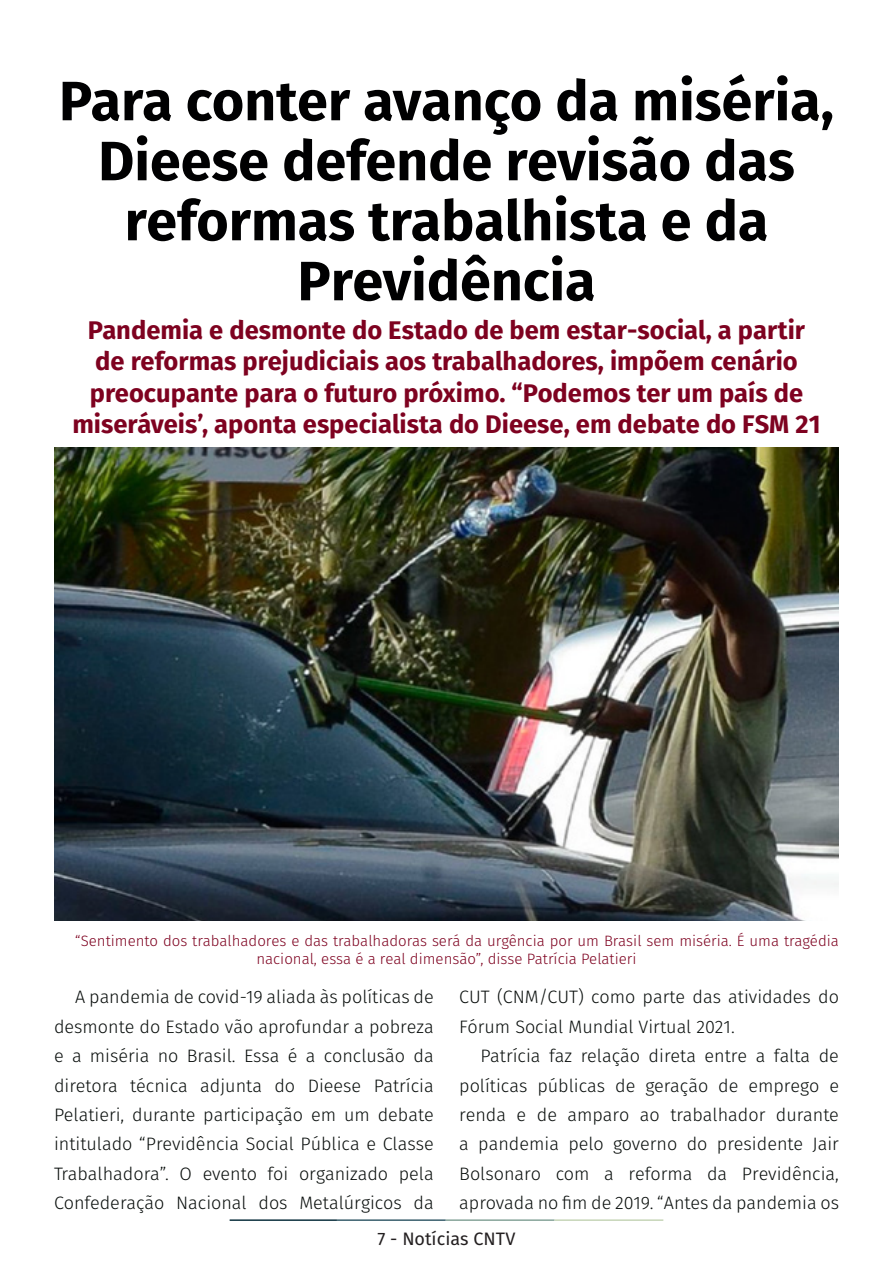
<style>
.page{position:relative;width:893px;height:1263px;background:#fff}
.page>*{position:absolute;margin:0;border:0;box-sizing:border-box;transform-origin:0 0}
.t1{font:700 55.5px/60px "Fira Sans";color:#000001;text-align:center}
.t2{font:700 25.5px/31.5px "Fira Sans";color:#7e0220;text-align:center}
.t3{font:300 18px/29.4px "Fira Sans";color:#080d0b;text-align:justify}
.t4{font:18px "Fira Sans";color:#231f20}
.t5{font:300 15px/18px "Fira Sans";color:#7e0220}
</style>
<div class="page">
<hr style="left:230px;top:1219px;width:107px;height:2px;background:#0e323f">
<hr style="left:337px;top:1219px;width:109px;height:2px;background:#3a5f6d">
<hr style="left:446px;top:1219px;width:109px;height:2px;background:#87a59a">
<hr style="left:555px;top:1219px;width:108px;height:2px;background:#c6d5b7">
<img style="left:55px;top:447px;width:784px;height:474px">
<p class="t1" style="left:59px;top:67px;width:776px">Para conter avanço da miséria,<br>Dieese defende revisão das reformas trabalhista e da<br>Previdência</p>
<p class="t2" style="left:72px;top:312px;width:750px">Pandemia e desmonte do Estado de bem estar-social, a partir de reformas prejudiciais aos trabalhadores, impõem cenário preocupante para o futuro próximo. “Podemos ter um país de miseráveis’, aponta especialista do Dieese, em debate do FSM 21</p>
<p class="t5" style="left:256px;top:931px;width:584px;text-indent:-181px">“Sentimento dos trabalhadores e das trabalhadoras será da urgência por um Brasil sem miséria. É uma tragédia nacional, essa é a real dimensão”, disse Patrícia Pelatieri</p>
<p class="t3" style="left:54px;top:982px;width:381px;text-indent:21px">A pandemia de covid-19 aliada às políticas de desmonte do Estado vão aprofundar a pobreza e a miséria no Brasil. Essa é a conclusão da diretora técnica adjunta do Dieese Patrícia Pelatieri, durante participação em um debate intitulado “Previdência Social Pública e Classe Trabalhadora”. O evento foi organizado pela Confederação Nacional dos Metalúrgicos da</p>
<p class="t3" style="left:459px;top:982px;width:381px">CUT (CNM/CUT) como parte das atividades do<br>Fórum Social Mundial Virtual 2021.</p>
<p class="t3" style="left:459px;top:1041px;width:381px;text-indent:21px">Patrícia faz relação direta entre a falta de políticas públicas de geração de emprego e renda e de amparo ao trabalhador durante a pandemia pelo governo do presidente Jair Bolsonaro com a reforma da Previdência, aprovada no fim de 2019. “Antes da pandemia os</p>
<p class="t4" style="left:378px;top:1225px;width:139px">7 - Notícias CNTV</p>
</div>
